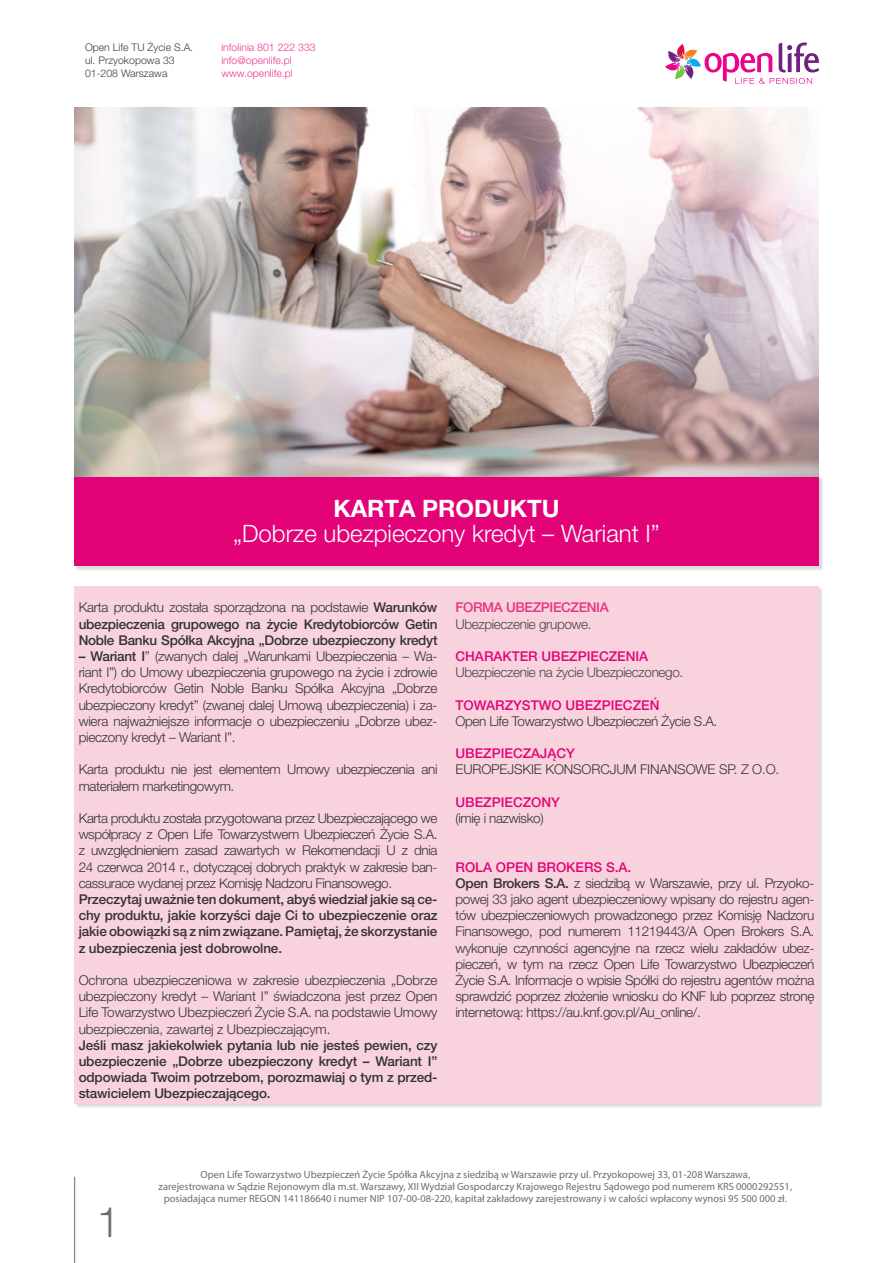
<style>
.page{position:relative;width:893px;height:1263px;background:#fff}
.page>*{position:absolute;margin:0;border:0;box-sizing:border-box;transform-origin:0 0}
.t1{font:300 42px "Helvetica Neue LT Pro";color:#6c6d70}
.NAZWA_DOKUMENTU{font:300 24px "Helvetica Neue LT Pro";color:#fff}
.NAZWA_DOKUMENTU-2{font:700 24px "Helvetica Neue LT Pro";color:#fff}
.LANY_TEKST{font:300 13.5px/16.2px "Helvetica Neue LT Pro";letter-spacing:-.02em;color:#333;text-align:justify}
.PARAGRAF_NORMALNY{font:300 13.5px/16.2px "Helvetica Neue LT Pro";letter-spacing:-.025em;color:#333;text-align:justify}
.LANY_TEKST-2{font:500 13.5px/16.2px "Helvetica Neue LT Pro";letter-spacing:-.01em;color:#333;text-align:justify}
.NAGŁÓWEK_PODSEKCJI{font:500 13.5px "Helvetica Neue LT Pro";color:#e40278}
.PARAGRAF_NORMALNY-2{font:300 13.5px "Helvetica Neue LT Pro";letter-spacing:-.025em;color:#474747}
.PARAGRAF_NORMALNY-3{font:500 13.5px "Helvetica Neue LT Pro";letter-spacing:-.025em;color:#e73482}
.t2{font:10.5px/12px "Myriad Pro";color:#6c6d70;text-align:center}
.t3{font:300 10.5px/12.6px "Helvetica Neue LT Pro";color:#3e3e3f}
.t4{font:300 10.5px/12.6px "Helvetica Neue LT Pro";color:#ed3896}
.s1{font-weight:300}
.s2{font-weight:500}
</style>
<div class="page">
<svg style="left:665px;top:42px;width:154px;height:42px"></svg>
<hr style="left:74px;top:1177px;width:1px;height:86px;background:#6c6d70">
<div style="left:74px;top:586px;width:745px;height:517px;background:#f8d3dd"></div>
<div style="left:75px;top:478px;width:748px;height:93px;background:#231f20;opacity:.16"></div>
<div style="left:74px;top:477px;width:745px;height:89px;background:#e40278"></div>
<img style="left:74px;top:107px;width:745px;height:370px">
<p class="t3" style="left:85px;top:41px;width:110px">Open Life TU Życie S.A. ul. Przyokopowa 33<br>01-208 Warszawa</p>
<p class="t4" style="left:221px;top:41px;width:96px">infolinia 801 222 333 info@openlife.pl www.openlife.pl</p>
<p class="NAZWA_DOKUMENTU-2" style="left:333px;top:494px;width:228px">KARTA PRODUKTU</p>
<p class="NAZWA_DOKUMENTU" style="left:233px;top:519px;width:428px">„Dobrze ubezpieczony kredyt – Wariant I”</p>
<p class="LANY_TEKST-2" style="left:79px;top:599px;width:360px"><span class="s1">Karta produktu została sporządzona na podstawie</span> Warunków ubezpieczenia grupowego na życie Kredytobiorców Getin Noble Banku Spółka Akcyjna „Dobrze ubezpieczony kredyt</p>
<p class="LANY_TEKST" style="left:79px;top:648px;width:360px"><span class="s2">– Wariant I</span>” (zwanych dalej „Warunkami Ubezpieczenia – Wa&shy;riant I”) do Umowy ubezpieczenia grupowego na życie i zdrowie Kredytobiorców Getin Noble Banku Spółka Akcyjna „Dobrze ubezpieczony kredyt” (zwanej dalej Umową ubezpieczenia) i za&shy;wiera najważniejsze informacje o ubezpieczeniu „Dobrze ubez&shy;pieczony kredyt – Wariant I”.</p>
<p class="LANY_TEKST" style="left:79px;top:761px;width:360px">Karta produktu nie jest elementem Umowy ubezpieczenia ani materiałem marketingowym.</p>
<p class="LANY_TEKST" style="left:79px;top:810px;width:360px">Karta produktu została przygotowana przez Ubezpieczającego we współpracy z Open Life Towarzystwem Ubezpieczeń Życie S.A. z uwzględnieniem zasad zawartych w Rekomendacji U z dnia 24 czerwca 2014 r., dotyczącej dobrych praktyk w zakresie ban&shy;cassurace wydanej przez Komisję Nadzoru Finansowego.</p>
<p class="LANY_TEKST-2" style="left:79px;top:891px;width:360px">Przeczytaj uważnie ten dokument, abyś wiedział jakie są ce&shy;chy produktu, jakie korzyści daje Ci to ubezpieczenie oraz jakie obowiązki są z nim związane. Pamiętaj, że skorzystanie z ubezpieczenia jest dobrowolne.</p>
<p class="LANY_TEKST" style="left:79px;top:972px;width:360px">Ochrona ubezpieczeniowa w zakresie ubezpieczenia „Dobrze ubezpieczony kredyt – Wariant I” świadczona jest przez Open Life Towarzystwo Ubezpieczeń Życie S.A. na podstawie Umowy ubezpieczenia, zawartej z Ubezpieczającym.</p>
<p class="LANY_TEKST-2" style="left:79px;top:1037px;width:360px">Jeśli masz jakiekolwiek pytania lub nie jesteś pewien, czy ubezpieczenie „Dobrze ubezpieczony kredyt – Wariant I” odpowiada Twoim potrzebom, porozmawiaj o tym z przed&shy;stawicielem Ubezpieczającego.</p>
<p class="PARAGRAF_NORMALNY-3" style="left:455px;top:600px;width:155px">FORMA UBEZPIECZENIA</p>
<p class="PARAGRAF_NORMALNY-2" style="left:455px;top:616px;width:138px">Ubezpieczenie grupowe.</p>
<p class="NAGŁÓWEK_PODSEKCJI" style="left:455px;top:648px;width:194px">CHARAKTER UBEZPIECZENIA</p>
<p class="PARAGRAF_NORMALNY-2" style="left:455px;top:664px;width:229px">Ubezpieczenie na życie Ubezpieczonego.</p>
<p class="NAGŁÓWEK_PODSEKCJI" style="left:455px;top:697px;width:205px">TOWARZYSTWO UBEZPIECZEŃ</p>
<p class="PARAGRAF_NORMALNY" style="left:455px;top:713px;width:263px">Open Life Towarzystwo Ubezpieczeń Życie S.A.</p>
<p class="NAGŁÓWEK_PODSEKCJI" style="left:455px;top:745px;width:121px">UBEZPIECZAJĄCY</p>
<p class="LANY_TEKST" style="left:455px;top:761px;width:325px">EUROPEJSKIE KONSORCJUM FINANSOWE SP. Z O.O.</p>
<p class="NAGŁÓWEK_PODSEKCJI" style="left:455px;top:794px;width:106px">UBEZPIECZONY</p>
<p class="PARAGRAF_NORMALNY" style="left:455px;top:810px;width:90px">(imię i nazwisko)</p>
<p class="NAGŁÓWEK_PODSEKCJI" style="left:455px;top:859px;width:177px">ROLA OPEN BROKERS S.A.</p>
<p class="PARAGRAF_NORMALNY" style="left:455px;top:875px;width:360px"><span class="s2">Open Brokers S.A.</span> z siedzibą w Warszawie, przy ul. Przyoko&shy;powej 33 jako agent ubezpieczeniowy wpisany do rejestru agen&shy;tów ubezpieczeniowych prowadzonego przez Komisję Nadzoru Finansowego, pod numerem 11219443/A Open Brokers S.A. wykonuje czynności agencyjne na rzecz wielu zakładów ubez&shy;pieczeń, w tym na rzecz Open Life Towarzystwo Ubezpieczeń Życie S.A. Informacje o wpisie Spółki do rejestru agentów można sprawdzić poprzez złożenie wniosku do KNF lub poprzez stronę internetową: https://au.knf.gov.pl/Au_online/.</p>
<p class="t1" style="left:97px;top:1196px;width:25px">1</p>
<p class="t2" style="left:159px;top:1168px;width:635px">Open Life Towarzystwo Ubezpieczeń Życie Spółka Akcyjna z siedzibą w Warszawie przy ul. Przyokopowej 33, 01-208 Warszawa,<br>zarejestrowana w Sądzie Rejonowym dla m.st. Warszawy, XII Wydział Gospodarczy Krajowego Rejestru Sądowego pod numerem KRS 0000292551, posiadająca numer REGON 141186640 i numer NIP 107-00-08-220, kapitał zakładowy zarejestrowany i w całości wpłacony wynosi 95 500 000 zł.</p>
</div>
